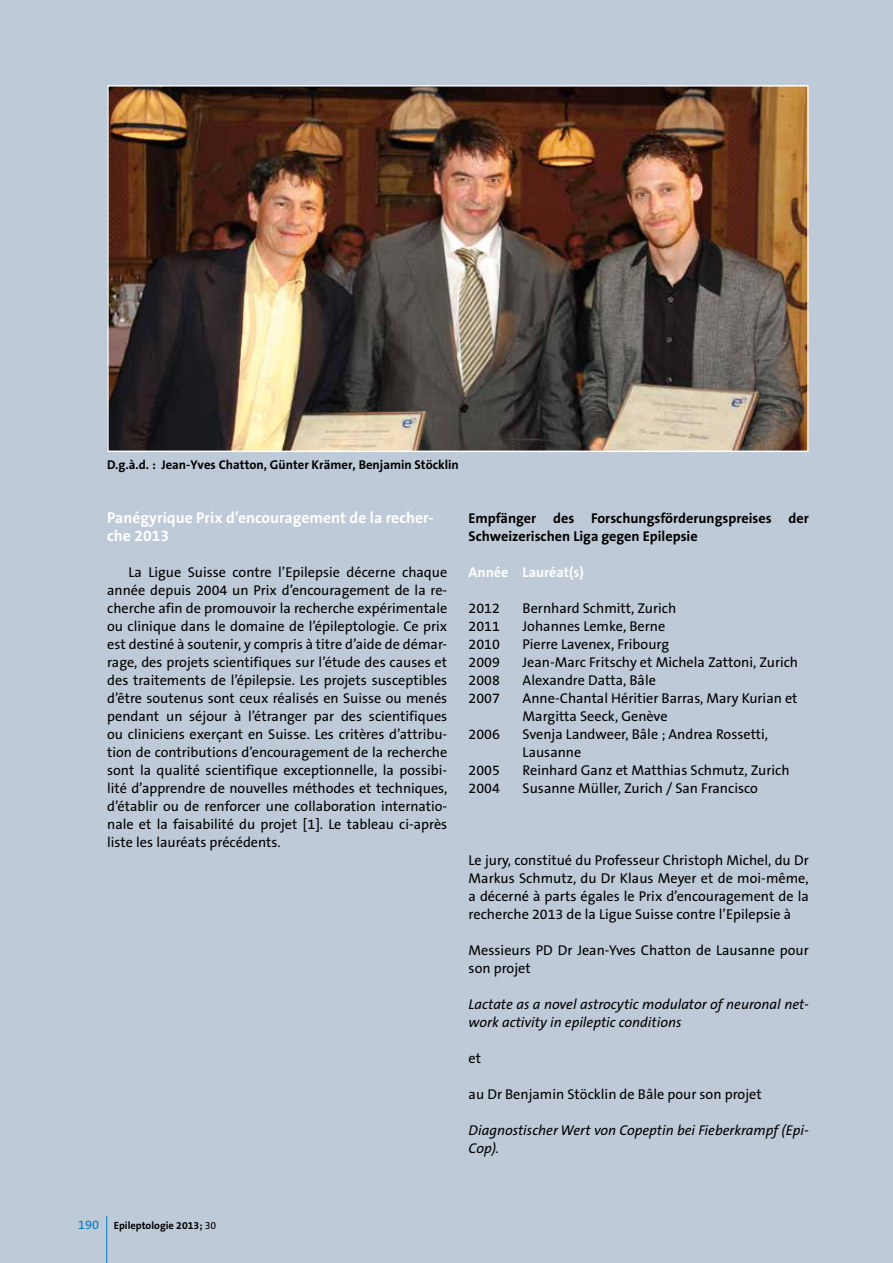
<style>
.page{position:relative;width:893px;height:1263px;background:#becad8}
.page>*{position:absolute;margin:0;border:0;box-sizing:border-box;transform-origin:0 0}
.t1{font:700 15.75px/18px "The Sans B7";color:#fff}
.t2{font:14.25px/18px "The Sans B5 Plain";color:#000}
.t3{font:italic 14.25px/18px "The Sans B5 Plain";color:#000}
.t4{font:700 14.25px/18px "The Sans B7";color:#000}
.t5{font:700 14.25px "The Sans B7";color:#fff}
.t6{font:700 12.75px "The Sans B7";color:#000}
.t7{font:700 10.5px "The Sans B7";color:#000}
.s1{font-family:"The Sans B5 Plain";font-weight:400;font-size:12.75px;color:#007bc2}
.s2{font-family:"The Sans B5 Plain";font-weight:400}
</style>
<div class="page">
<hr style="left:106px;top:1216px;width:1px;height:47px;background:#007bc2">
<img style="left:110px;top:88px;width:696px;height:361px">
<div style="left:107px;top:85px;width:702px;height:367px;border:2px solid #fff"></div>
<p class="t6" style="left:107px;top:458px;width:353px">D.g.à.d. : Jean-Yves Chatton, Günter Krämer, Benjamin Stöcklin</p>
<p class="t1" style="left:107px;top:509px;width:328px">Panégyrique Prix d’encouragement de la recher&shy;che 2013</p>
<p class="t2" style="left:107px;top:564px;width:342px;text-align:justify;text-indent:21px">La Ligue Suisse contre l’Epilepsie décerne chaque année depuis 2004 un Prix d’encouragement de la re&shy;cherche afin de promouvoir la recherche expérimentale ou clinique dans le domaine de l’épileptologie. Ce prix est destiné à soutenir, y compris à titre d’aide de démar&shy;rage, des projets scientifiques sur l’étude des causes et des traitements de l’épilepsie. Les projets susceptibles d’être soutenus sont ceux réalisés en Suisse ou menés pendant un séjour à l’étranger par des scientifiques ou cliniciens exerçant en Suisse. Les critères d’attribu&shy;tion de contributions d’encouragement de la recherche sont la qualité scientifique exceptionnelle, la possibi&shy;lité d’apprendre de nouvelles méthodes et techniques, d’établir ou de renforcer une collaboration internatio&shy;nale et la faisabilité du projet [1]. Le tableau ci-après liste les lauréats précédents.</p>
<p class="t4" style="left:469px;top:510px;width:342px">Empfänger des Forschungsförderungspreises der<br>Schweizerischen Liga gegen Epilepsie</p>
<p class="t5" style="left:469px;top:565px;width:117px">Année Lauréat(s)</p>
<p class="t2" style="left:469px;top:600px;width:33px">2012</p>
<p class="t2" style="left:523px;top:600px;width:155px">Bernhard Schmitt, Zurich</p>
<p class="t2" style="left:469px;top:618px;width:33px">2011</p>
<p class="t2" style="left:523px;top:618px;width:144px">Johannes Lemke, Berne</p>
<p class="t2" style="left:469px;top:636px;width:33px">2010</p>
<p class="t2" style="left:523px;top:636px;width:148px">Pierre Lavenex, Fribourg</p>
<p class="t2" style="left:469px;top:654px;width:33px">2009</p>
<p class="t2" style="left:523px;top:654px;width:277px">Jean-Marc Fritschy et Michela Zattoni, Zurich</p>
<p class="t2" style="left:469px;top:672px;width:33px">2008</p>
<p class="t2" style="left:523px;top:672px;width:135px">Alexandre Datta, Bâle</p>
<p class="t2" style="left:469px;top:690px;width:33px">2007</p>
<p class="t2" style="left:523px;top:690px;width:276px">Anne-Chantal Héritier Barras, Mary Kurian et<br>Margitta Seeck, Genève</p>
<p class="t2" style="left:469px;top:726px;width:33px">2006</p>
<p class="t2" style="left:523px;top:726px;width:247px">Svenja Landweer, Bâle ; Andrea Rossetti,<br>Lausanne</p>
<p class="t2" style="left:469px;top:762px;width:33px">2005</p>
<p class="t2" style="left:523px;top:762px;width:268px">Reinhard Ganz et Matthias Schmutz, Zurich</p>
<p class="t2" style="left:469px;top:780px;width:33px">2004</p>
<p class="t2" style="left:523px;top:780px;width:237px">Susanne Müller, Zurich / San Francisco</p>
<p class="t2" style="left:469px;top:852px;width:342px;text-align:justify">Le jury, constitué du Professeur Christoph Michel, du Dr Markus Schmutz, du Dr Klaus Meyer et de moi-même, a décerné à parts égales le Prix d’encouragement de la recherche 2013 de la Ligue Suisse contre l’Epilepsie à</p>
<p class="t2" style="left:469px;top:942px;width:342px">Messieurs PD Dr Jean-Yves Chatton de Lausanne pour son projet</p>
<p class="t3" style="left:469px;top:996px;width:342px">Lactate as a novel astrocytic modulator of neuronal net&shy;work activity in epileptic conditions</p>
<p class="t2" style="left:469px;top:1050px;width:14px">et</p>
<p class="t2" style="left:469px;top:1086px;width:295px">au Dr Benjamin Stöcklin de Bâle pour son projet</p>
<p class="t3" style="left:469px;top:1122px;width:342px">Diagnostischer Wert von Copeptin bei Fieberkrampf (Epi-<br>Cop).</p>
<p class="t7" style="left:78px;top:1220px;width:140px"><span class="s1">190</span> Epileptologie 2013; <span class="s2">30</span></p>
</div>
